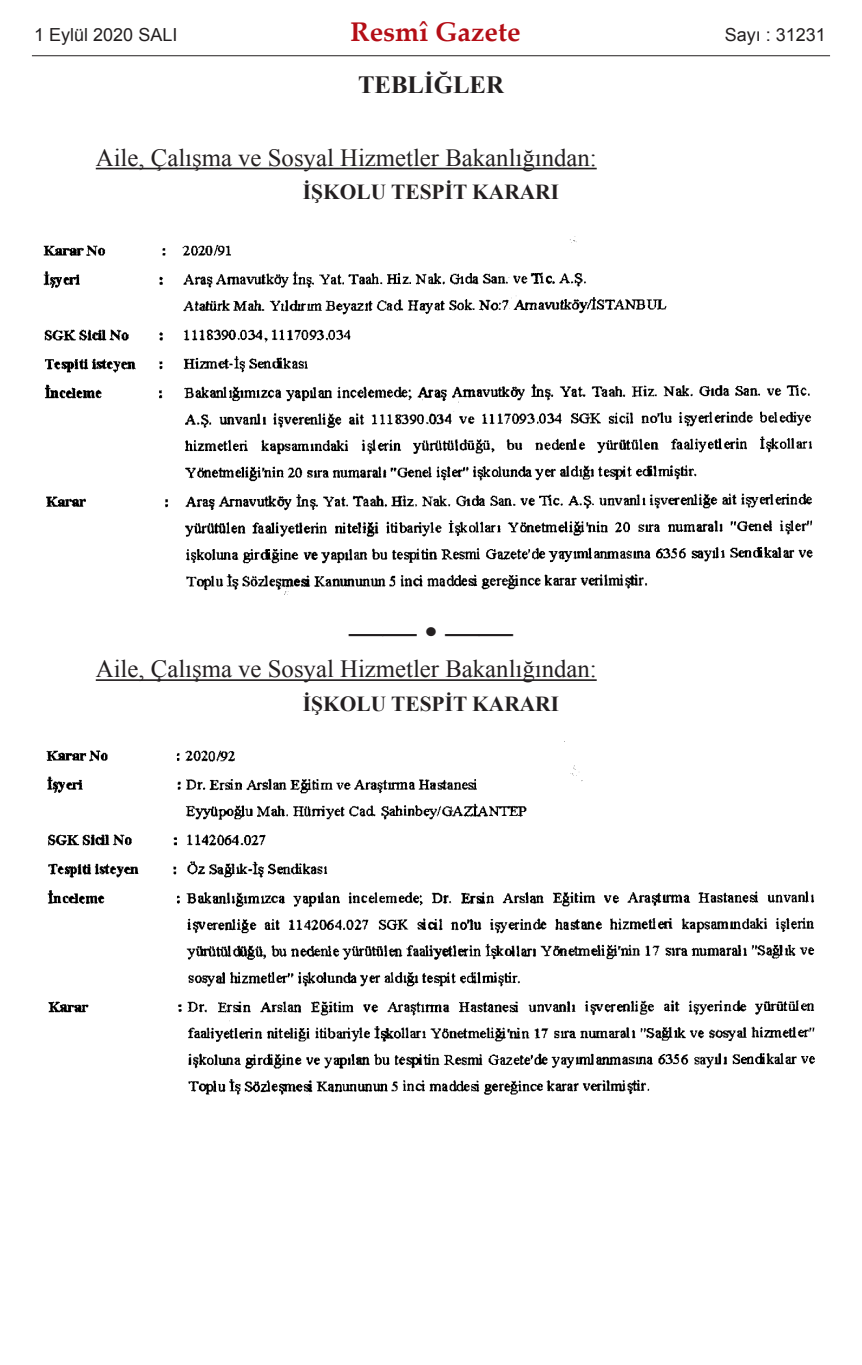
<style>
.page{position:relative;width:862px;height:1365px;background:#fff}
.page>*{position:absolute;margin:0;border:0;box-sizing:border-box;transform-origin:0 0}
.t1{font:700 33.75px "Times New Roman";color:#231f20}
.t2{font:700 27px "Palatino Linotype";color:#b40e16}
.t3{font:24.75px "Times New Roman";color:#231f20}
.t4{font:700 24.75px "Times New Roman";color:#231f20}
.t5{font:700 21.38px "Times New Roman";color:#231f20}
.t6{font:18px "Arial";color:#231f20}
</style>
<div class="page">
<hr style="left:96px;top:168px;width:500px;height:1px;background:#231f20">
<hr style="left:96px;top:679px;width:500px;height:2px;background:#231f20">
<img style="left:43px;top:236px;width:770px;height:359px">
<img style="left:46px;top:741px;width:769px;height:354px">
<hr style="left:32px;top:55px;width:797px;height:1px;background:#231f20">
<p class="t6" style="left:34px;top:25px;width:145px">1 Eylül 2020 SALI</p>
<p class="t2" style="left:350px;top:21px;width:171px">Resmî Gazete</p>
<p class="t6" style="left:724px;top:25px;width:103px">Sayı : 31231</p>
<p class="t4" style="left:358px;top:71px;width:147px">TEBLİĞLER</p>
<p class="t3" style="left:96px;top:144px;width:502px">Aile, Çalışma ve Sosyal Hizmetler Bakanlığından:</p>
<p class="t5" style="left:303px;top:180px;width:257px">İŞKOLU TESPİT KARARI</p>
<h1 class="t1" style="left:349px;top:612px;width:165px">—— • ——</h1>
<p class="t3" style="left:96px;top:655px;width:502px">Aile, Çalışma ve Sosyal Hizmetler Bakanlığından:</p>
<p class="t5" style="left:303px;top:692px;width:257px">İŞKOLU TESPİT KARARI</p>
</div>
